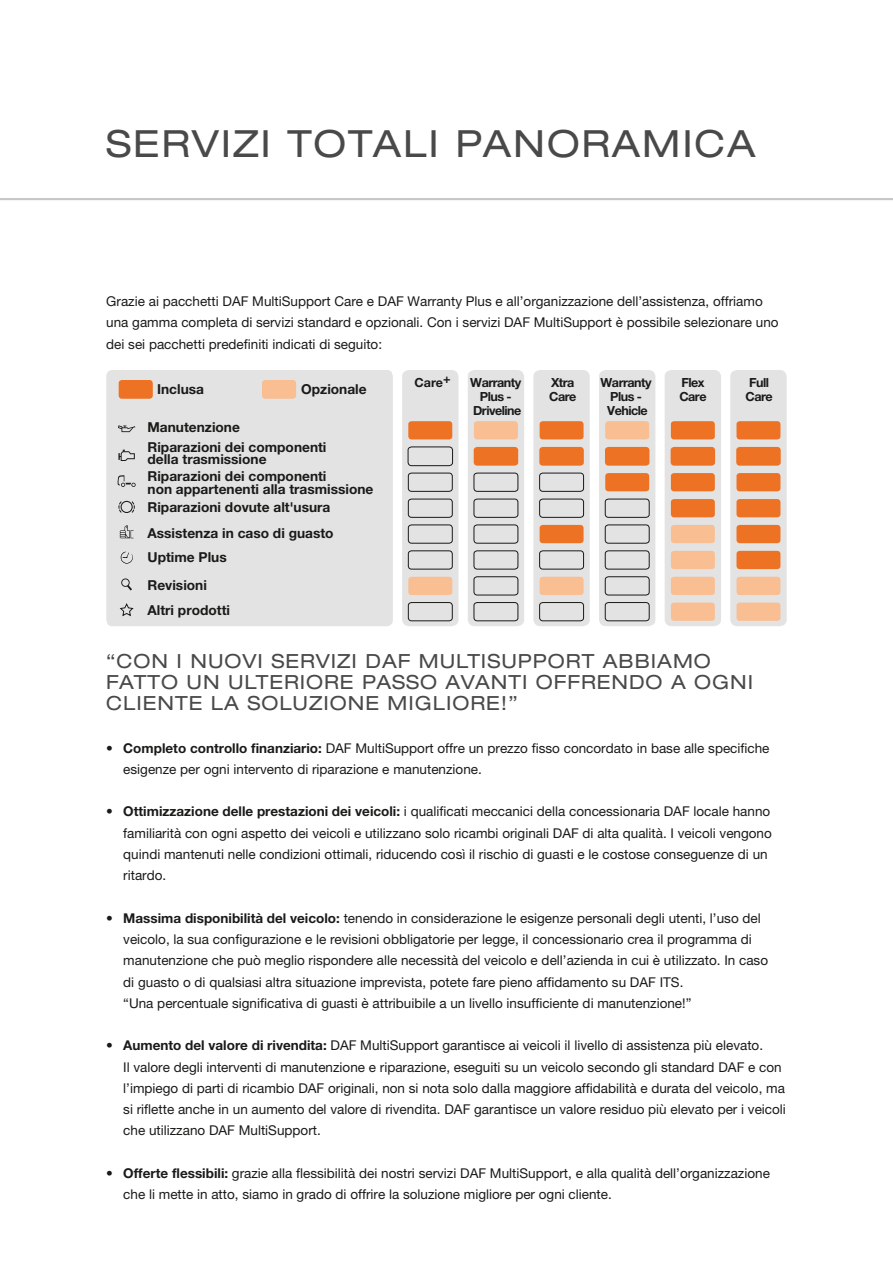
<style>
.page{position:relative;width:893px;height:1263px;background:#fff}
.page>*{position:absolute;margin:0;border:0;box-sizing:border-box;transform-origin:0 0}
.t1{font:expanded 37.5px "Helvetica Neue LT Pro";letter-spacing:.05em;color:#494948}
.t2{font:expanded 19.5px/21.3px "Helvetica Neue LT Pro";letter-spacing:.05em;color:#494948}
.t3{font:700 13.65px/19.8px "Helvetica Neue LT Pro";color:#1a1a18}
.t4{font:13.5px/21.3px "Helvetica Neue LT Pro";color:#1a1a18}
.t5{font:700 12.6px/13.6px "Helvetica Neue LT Pro";letter-spacing:-.04em;color:#1a1a18}
.s1{font-weight:700}
</style>
<div class="page">
<svg style="left:0;top:198px;width:893px;height:3px"></svg>
<div style="left:106px;top:370px;width:287px;height:256px;background:#e3e3e3;border-radius:6px"></div>
<svg style="left:118px;top:450px;width:17px;height:11px"></svg>
<svg style="left:118px;top:425px;width:17px;height:7px"></svg>
<svg style="left:117px;top:475px;width:19px;height:12px"></svg>
<svg style="left:118px;top:501px;width:17px;height:12px"></svg>
<svg style="left:120px;top:525px;width:14px;height:13px"></svg>
<svg style="left:121px;top:578px;width:11px;height:12px"></svg>
<svg style="left:119px;top:603px;width:15px;height:14px"></svg>
<div style="left:119px;top:380px;width:34px;height:19px;background:#ee7224;border-radius:3px"></div>
<div style="left:262px;top:380px;width:34px;height:19px;background:#f9be92;border-radius:3px"></div>
<div style="left:402px;top:370px;width:56px;height:256px;background:#e3e3e3;border-radius:7px"></div>
<div style="left:408px;top:421px;width:44px;height:18px;background:#ee7224;border-radius:3px"></div>
<div style="left:408px;top:447px;width:45px;height:19px;border:1px solid #1a1a18;border-radius:3px"></div>
<div style="left:408px;top:473px;width:44px;height:19px;border:1px solid #1a1a18;border-radius:3px"></div>
<div style="left:408px;top:499px;width:44px;height:19px;border:1px solid #1a1a18;border-radius:3px"></div>
<div style="left:408px;top:525px;width:44px;height:18px;border:1px solid #1a1a18;border-radius:3px"></div>
<div style="left:408px;top:577px;width:44px;height:18px;background:#f9be92;border-radius:3px"></div>
<div style="left:408px;top:602px;width:44px;height:19px;border:1px solid #1a1a18;border-radius:3px"></div>
<div style="left:468px;top:370px;width:56px;height:256px;background:#e3e3e3;border-radius:7px"></div>
<div style="left:474px;top:421px;width:44px;height:18px;background:#f9be92;border-radius:3px"></div>
<div style="left:474px;top:447px;width:44px;height:19px;background:#ee7224;border-radius:3px"></div>
<div style="left:474px;top:473px;width:44px;height:19px;border:1px solid #1a1a18;border-radius:3px"></div>
<div style="left:474px;top:499px;width:44px;height:19px;border:1px solid #1a1a18;border-radius:3px"></div>
<div style="left:474px;top:525px;width:44px;height:18px;border:1px solid #1a1a18;border-radius:3px"></div>
<div style="left:474px;top:576px;width:44px;height:19px;border:1px solid #1a1a18;border-radius:3px"></div>
<div style="left:474px;top:602px;width:44px;height:19px;border:1px solid #1a1a18;border-radius:3px"></div>
<div style="left:533px;top:370px;width:57px;height:256px;background:#e3e3e3;border-radius:7px"></div>
<div style="left:540px;top:421px;width:44px;height:18px;background:#ee7224;border-radius:3px"></div>
<div style="left:539px;top:447px;width:45px;height:19px;background:#ee7224;border-radius:3px"></div>
<div style="left:539px;top:473px;width:45px;height:19px;border:1px solid #1a1a18;border-radius:3px"></div>
<div style="left:539px;top:499px;width:45px;height:19px;border:1px solid #1a1a18;border-radius:3px"></div>
<div style="left:540px;top:525px;width:44px;height:18px;background:#ee7224;border-radius:3px"></div>
<div style="left:540px;top:577px;width:44px;height:18px;background:#f9be92;border-radius:3px"></div>
<div style="left:539px;top:602px;width:45px;height:19px;border:1px solid #1a1a18;border-radius:3px"></div>
<div style="left:599px;top:370px;width:56px;height:256px;background:#e3e3e3;border-radius:7px"></div>
<div style="left:605px;top:421px;width:44px;height:18px;background:#f9be92;border-radius:3px"></div>
<div style="left:605px;top:447px;width:44px;height:19px;background:#ee7224;border-radius:3px"></div>
<div style="left:605px;top:473px;width:44px;height:18px;background:#ee7224;border-radius:3px"></div>
<div style="left:605px;top:499px;width:44px;height:19px;border:1px solid #1a1a18;border-radius:3px"></div>
<div style="left:605px;top:525px;width:44px;height:18px;border:1px solid #1a1a18;border-radius:3px"></div>
<div style="left:605px;top:576px;width:44px;height:19px;border:1px solid #1a1a18;border-radius:3px"></div>
<div style="left:605px;top:602px;width:44px;height:19px;border:1px solid #1a1a18;border-radius:3px"></div>
<div style="left:665px;top:370px;width:56px;height:256px;background:#e3e3e3;border-radius:7px"></div>
<div style="left:671px;top:421px;width:44px;height:18px;background:#ee7224;border-radius:3px"></div>
<div style="left:671px;top:447px;width:44px;height:19px;background:#ee7224;border-radius:3px"></div>
<div style="left:671px;top:473px;width:44px;height:18px;background:#ee7224;border-radius:3px"></div>
<div style="left:671px;top:499px;width:44px;height:18px;background:#ee7224;border-radius:3px"></div>
<div style="left:671px;top:525px;width:44px;height:18px;background:#f9be92;border-radius:3px"></div>
<div style="left:671px;top:577px;width:44px;height:18px;background:#f9be92;border-radius:3px"></div>
<div style="left:671px;top:602px;width:44px;height:19px;background:#f9be92;border-radius:3px"></div>
<div style="left:730px;top:370px;width:57px;height:256px;background:#e3e3e3;border-radius:7px"></div>
<div style="left:736px;top:421px;width:44px;height:18px;background:#ee7224;border-radius:3px"></div>
<div style="left:736px;top:447px;width:45px;height:19px;background:#ee7224;border-radius:3px"></div>
<div style="left:736px;top:473px;width:44px;height:18px;background:#ee7224;border-radius:3px"></div>
<div style="left:736px;top:499px;width:44px;height:18px;background:#ee7224;border-radius:3px"></div>
<div style="left:736px;top:525px;width:44px;height:18px;background:#ee7224;border-radius:3px"></div>
<div style="left:736px;top:577px;width:44px;height:18px;background:#f9be92;border-radius:3px"></div>
<div style="left:736px;top:602px;width:44px;height:19px;background:#f9be92;border-radius:3px"></div>
<div style="left:408px;top:551px;width:44px;height:18px;border:1px solid #1a1a18;border-radius:3px"></div>
<div style="left:474px;top:551px;width:44px;height:18px;border:1px solid #1a1a18;border-radius:3px"></div>
<div style="left:539px;top:551px;width:45px;height:18px;border:1px solid #1a1a18;border-radius:3px"></div>
<div style="left:605px;top:551px;width:44px;height:18px;border:1px solid #1a1a18;border-radius:3px"></div>
<div style="left:671px;top:551px;width:44px;height:18px;background:#f9be92;border-radius:3px"></div>
<div style="left:736px;top:551px;width:44px;height:18px;background:#ee7224;border-radius:3px"></div>
<svg style="left:121px;top:552px;width:12px;height:11px"></svg>
<h1 class="t1" style="left:106px;top:122px;width:651px">SERVIZI TOTALI PANORAMICA</h1>
<p class="t4" style="left:106px;top:291px;width:674px">Grazie ai pacchetti DAF MultiSupport Care e DAF Warranty Plus e all’organizzazione dell’assistenza, offriamo una gamma completa di servizi standard e opzionali. Con i servizi DAF MultiSupport è possibile selezionare uno dei sei pacchetti predefiniti indicati di seguito:</p>
<p class="t3" style="left:157px;top:378px;width:48px">Inclusa</p>
<p class="t3" style="left:301px;top:378px;width:67px">Opzionale</p>
<p class="t3" style="left:148px;top:417px;width:180px">Manutenzione<br>Riparazioni dei componenti</p>
<p class="t3" style="left:148px;top:450px;width:180px;line-height:17.2px">della trasmissione<br>Riparazioni dei componenti</p>
<p class="t3" style="left:148px;top:480px;width:227px;line-height:17.9px">non appartenenti alla trasmissione<br>Riparazioni dovute alt'usura</p>
<p class="t3" style="left:148px;top:523px;width:188px">Assistenza in caso di guasto</p>
<p class="t3" style="left:148px;top:571px;width:84px;line-height:26px">Revisioni<br>Altri prodotti</p>
<p class="t3" style="left:148px;top:547px;width:81px">Uptime Plus</p>
<p class="t5" style="left:414px;top:376px;width:38px">Care+</p>
<p class="t5" style="left:470px;top:376px;width:53px;text-align:center">Warranty<br>Plus -<br>Driveline</p>
<p class="t5" style="left:549px;top:376px;width:29px">Xtra<br>Care</p>
<p class="t5" style="left:601px;top:376px;width:52px;text-align:center">Warranty<br>Plus -<br>Vehicle</p>
<p class="t5" style="left:679px;top:376px;width:29px">Flex<br>Care</p>
<p class="t5" style="left:746px;top:376px;width:29px">Full<br>Care</p>
<h2 class="t2" style="left:106px;top:650px;width:648px">“CON I NUOVI SERVIZI DAF MULTISUPPORT ABBIAMO<br>FATTO UN ULTERIORE PASSO AVANTI OFFRENDO A OGNI<br>CLIENTE LA SOLUZIONE MIGLIORE!”</h2>
<p class="t4" style="left:123px;top:737px;width:648px;text-indent:-17px"><span class="s1">• Completo controllo finanziario:</span> DAF MultiSupport offre un prezzo fisso concordato in base alle specifiche esigenze per ogni intervento di riparazione e manutenzione.</p>
<p class="t4" style="left:123px;top:801px;width:650px;text-indent:-17px"><span class="s1">• Ottimizzazione delle prestazioni dei veicoli:</span> i qualificati meccanici della concessionaria DAF locale hanno familiarità con ogni aspetto dei veicoli e utilizzano solo ricambi originali DAF di alta qualità. I veicoli vengono quindi mantenuti nelle condizioni ottimali, riducendo così il rischio di guasti e le costose conseguenze di un ritardo.</p>
<p class="t4" style="left:123px;top:907px;width:646px;text-indent:-17px"><span class="s1">• Massima disponibilità del veicolo:</span> tenendo in considerazione le esigenze personali degli utenti, l’uso del veicolo, la sua configurazione e le revisioni obbligatorie per legge, il concessionario crea il programma di manutenzione che può meglio rispondere alle necessità del veicolo e dell’azienda in cui è utilizzato. In caso di guasto o di qualsiasi altra situazione imprevista, potete fare pieno affidamento su DAF ITS.<br>“Una percentuale significativa di guasti è attribuibile a un livello insufficiente di manutenzione!”</p>
<p class="t4" style="left:123px;top:1035px;width:664px;text-indent:-17px"><span class="s1">• Aumento del valore di rivendita:</span> DAF MultiSupport garantisce ai veicoli il livello di assistenza più elevato.<br>Il valore degli interventi di manutenzione e riparazione, eseguiti su un veicolo secondo gli standard DAF e con l’impiego di parti di ricambio DAF originali, non si nota solo dalla maggiore affidabilità e durata del veicolo, ma si riflette anche in un aumento del valore di rivendita. DAF garantisce un valore residuo più elevato per i veicoli che utilizzano DAF MultiSupport.</p>
<p class="t4" style="left:123px;top:1162px;width:648px;text-indent:-17px"><span class="s1">• Offerte flessibili:</span> grazie alla flessibilità dei nostri servizi DAF MultiSupport, e alla qualità dell’organizzazione che li mette in atto, siamo in grado di offrire la soluzione migliore per ogni cliente.</p>
</div>
